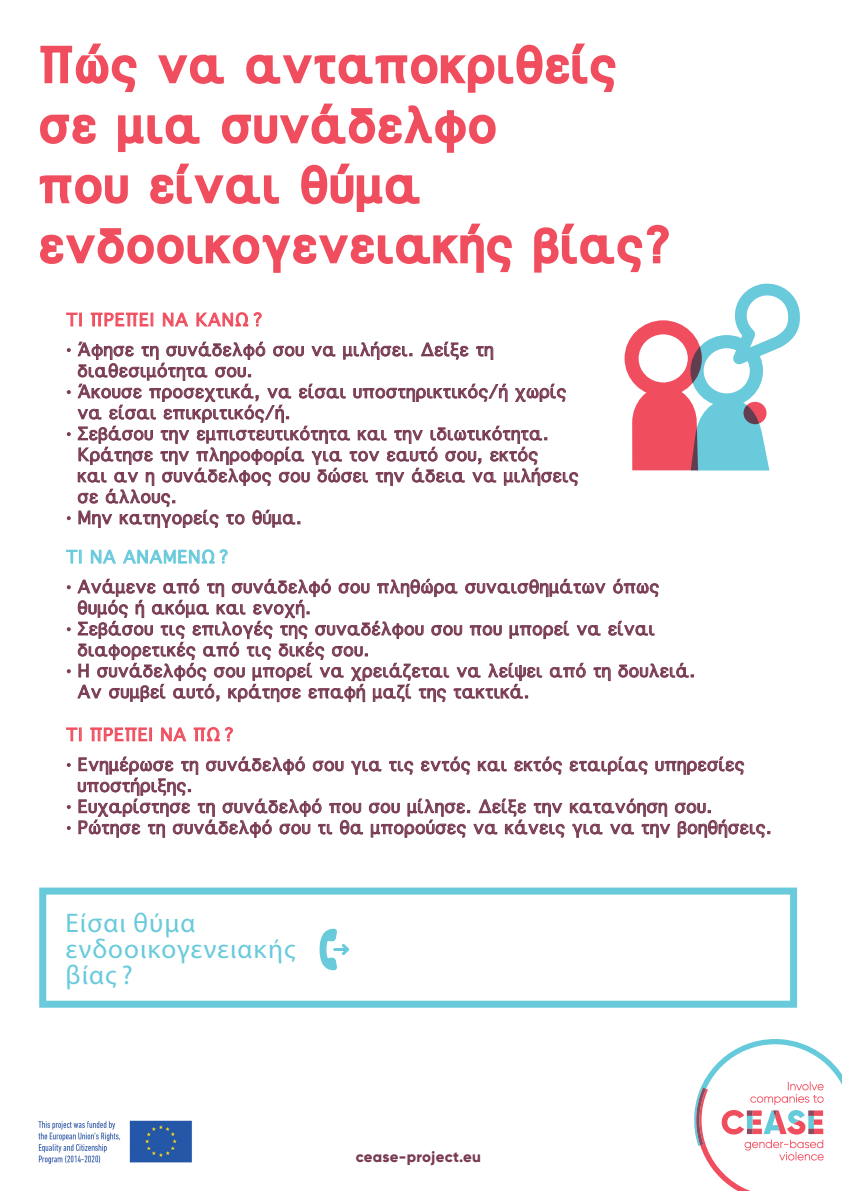
<style>
.page{position:relative;width:842px;height:1191px;background:#fff}
.page>*{position:absolute;margin:0;border:0;box-sizing:border-box;transform-origin:0 0}
.t1{font:45px/60px "Geneva";letter-spacing:.09em;color:#f04e5e}
.t2{font:27px/26px "Myriad Pro";letter-spacing:.04em;color:#68cadb}
.t3{font:17px/21px "Geneva";letter-spacing:.06em;color:#793b53}
.t4{font:17px "Geneva";letter-spacing:.07em;color:#f04e5e}
.t5{font:17px "Geneva";letter-spacing:.06em;color:#68cadb}
.t6{font:800 15.1px "Gilroy";letter-spacing:.015em;color:#793b53}
.s1{font-family:"Gilroy";font-weight:300}
</style>
<div class="page">
<img style="left:38px;top:1120px;width:154px;height:44px">
<svg style="left:320px;top:928px;width:29px;height:42px"></svg>
<div style="left:39px;top:887px;width:758px;height:120px;border:7px solid #68cadb"></div>
<svg style="left:694px;top:1039px;width:148px;height:152px"></svg>
<svg style="left:40px;top:43px;width:97px;height:49px"></svg>
<svg style="left:158px;top:54px;width:66px;height:30px"></svg>
<svg style="left:246px;top:43px;width:370px;height:50px"></svg>
<svg style="left:40px;top:114px;width:56px;height:30px"></svg>
<svg style="left:118px;top:114px;width:82px;height:39px"></svg>
<svg style="left:222px;top:103px;width:274px;height:50px"></svg>
<svg style="left:39px;top:174px;width:89px;height:30px"></svg>
<svg style="left:150px;top:163px;width:129px;height:41px"></svg>
<svg style="left:301px;top:163px;width:119px;height:50px"></svg>
<svg style="left:40px;top:223px;width:472px;height:50px"></svg>
<svg style="left:534px;top:223px;width:135px;height:50px"></svg>
<svg style="left:66px;top:549px;width:16px;height:15px"></svg>
<svg style="left:91px;top:549px;width:25px;height:15px"></svg>
<svg style="left:123px;top:549px;width:105px;height:15px"></svg>
<svg style="left:67px;top:585px;width:4px;height:4px"></svg>
<svg style="left:67px;top:627px;width:4px;height:4px"></svg>
<svg style="left:67px;top:669px;width:4px;height:4px"></svg>
<svg style="left:77px;top:578px;width:617px;height:124px"></svg>
<svg style="left:66px;top:727px;width:12px;height:14px"></svg>
<div style="left:79px;top:727px;width:3px;height:14px;border:1px solid #f04e5e"></div>
<svg style="left:90px;top:727px;width:57px;height:14px"></svg>
<div style="left:149px;top:727px;width:3px;height:14px;border:1px solid #f04e5e"></div>
<svg style="left:161px;top:727px;width:26px;height:14px"></svg>
<svg style="left:194px;top:727px;width:39px;height:14px"></svg>
<svg style="left:67px;top:763px;width:4px;height:3px"></svg>
<svg style="left:67px;top:805px;width:4px;height:3px"></svg>
<svg style="left:67px;top:826px;width:4px;height:3px"></svg>
<svg style="left:78px;top:756px;width:692px;height:82px"></svg>
<svg style="left:66px;top:312px;width:16px;height:15px"></svg>
<svg style="left:91px;top:312px;width:62px;height:15px"></svg>
<svg style="left:163px;top:312px;width:25px;height:15px"></svg>
<svg style="left:196px;top:312px;width:66px;height:15px"></svg>
<svg style="left:67px;top:348px;width:4px;height:4px"></svg>
<svg style="left:67px;top:390px;width:4px;height:4px"></svg>
<svg style="left:67px;top:432px;width:4px;height:4px"></svg>
<svg style="left:67px;top:516px;width:4px;height:4px"></svg>
<svg style="left:77px;top:341px;width:501px;height:187px"></svg>
<div style="left:625px;top:320px;width:77px;height:76px;border:14px solid #f04e5e;border-radius:50%"></div>
<svg style="left:632px;top:386px;width:137px;height:84px;background:#ba919f"></svg>
<div style="left:690px;top:335px;width:73px;height:71px;border:13px solid #68cadb;border-radius:50%"></div>
<svg style="left:717px;top:283px;width:83px;height:97px"></svg>
<h1 class="t1" style="left:40px;top:36px;width:632px">Πώς να ανταποκριθείς σε μια συνάδελφο<br>που είναι θύμα ενδοοικογενειακής βίας?</h1>
<p class="t4" style="left:66px;top:310px;width:198px">ΤΙ ΠΡΕΠΕΙ ΝΑ ΚΑΝΩ ?</p>
<p class="t3" style="left:78px;top:339px;width:417px;text-indent:-11px"><span class="s1">•</span> Άφησε τη συνάδελφό σου να μιλήσει. Δείξε τη διαθεσιμότητα σου.</p>
<p class="t3" style="left:78px;top:381px;width:490px;text-indent:-11px"><span class="s1">•</span> Άκουσε προσεχτικά, να είσαι υποστηρικτικός/ή χωρίς να είσαι επικριτικός/ή.</p>
<p class="t3" style="left:78px;top:423px;width:502px;text-indent:-11px"><span class="s1">•</span> Σεβάσου την εμπιστευτικότητα και την ιδιωτικότητα.<br>Κράτησε την πληροφορία για τον εαυτό σου, εκτός<br>και αν η συνάδελφος σου δώσει την άδεια να μιλήσεις σε άλλους.</p>
<p class="t3" style="left:66px;top:507px;width:236px"><span class="s1">•</span> Μην κατηγορείς το θύμα.</p>
<p class="t5" style="left:66px;top:547px;width:164px">ΤΙ ΝΑ ΑΝΑΜΕΝΩ ?</p>
<p class="t3" style="left:78px;top:576px;width:582px;text-indent:-11px"><span class="s1">•</span> Ανάμενε από τη συνάδελφό σου πληθώρα συναισθημάτων όπως θυμός ή ακόμα και ενοχή.</p>
<p class="t3" style="left:78px;top:618px;width:578px;text-indent:-11px"><span class="s1">•</span> Σεβάσου τις επιλογές της συναδέλφου σου που μπορεί να είναι διαφορετικές από τις δικές σου.</p>
<p class="t3" style="left:78px;top:660px;width:618px;text-indent:-11px"><span class="s1">•</span> Η συνάδελφός σου μπορεί να χρειάζεται να λείψει από τη δουλειά.<br>Αν συμβεί αυτό, κράτησε επαφή μαζί της τακτικά.</p>
<p class="t4" style="left:66px;top:725px;width:169px">ΤΙ ΠΡΕΠΕΙ ΝΑ ΠΩ ?</p>
<p class="t3" style="left:78px;top:754px;width:668px;text-indent:-11px"><span class="s1">•</span> Ενημέρωσε τη συνάδελφό σου για τις εντός και εκτός εταιρίας υπηρεσίες υποστήριξης.</p>
<p class="t3" style="left:66px;top:796px;width:647px"><span class="s1">•</span> Ευχαρίστησε τη συνάδελφό που σου μίλησε. Δείξε την κατανόηση σου.</p>
<p class="t3" style="left:66px;top:817px;width:706px"><span class="s1">•</span> Ρώτησε τη συνάδελφό σου τι θα μπορούσες να κάνεις για να την βοηθήσεις.</p>
<h2 class="t2" style="left:66px;top:911px;width:231px">Είσαι θύμα ενδοοικογενειακής βίας ?</h2>
<p class="t6" style="left:356px;top:1147px;width:127px">cease-project.eu</p>
</div>
